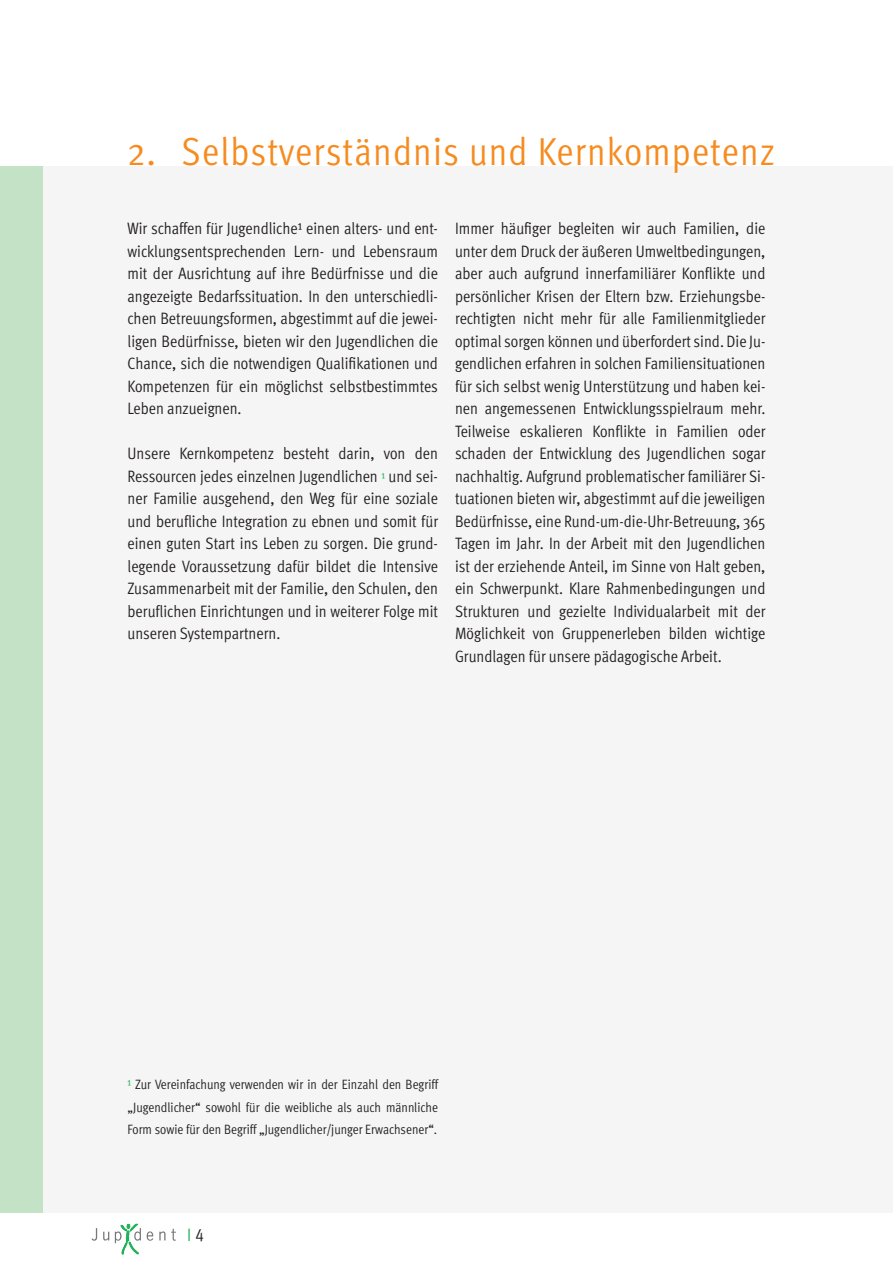
<style>
.page{position:relative;width:893px;height:1263px;background:#fff}
.page>*{position:absolute;margin:0;border:0;box-sizing:border-box;transform-origin:0 0}
.t1{font:39px "Meta Cond Normal";letter-spacing:.03em;color:#f68b1f}
.t2{font:18px "Meta Cond Normal";color:#21b259}
.t3{font:16.5px/22.5px "Meta Cond Normal";color:#231f20;text-align:justify}
.t4{font:13.5px/22.5px "Meta Cond Normal";color:#231f20;text-align:justify}
.s1{font-size:13.5px;color:#21b259}
.s2{color:#21b259}
.s3{font-family:"Meta Cond Normal Expert";color:#231f20}
</style>
<div class="page">
<div style="left:0;top:166px;width:893px;height:1047px;background:#f5f5f6"></div>
<div style="left:0;top:166px;width:43px;height:1047px;background:#c3e2c6"></div>
<svg style="left:92px;top:1228px;width:5px;height:13px"></svg>
<svg style="left:103px;top:1232px;width:6px;height:8px"></svg>
<svg style="left:147px;top:1231px;width:6px;height:10px"></svg>
<svg style="left:159px;top:1229px;width:17px;height:12px"></svg>
<svg style="left:115px;top:1224px;width:26px;height:31px"></svg>
<h1 class="t1" style="left:128px;top:130px;width:649px">2. Selbstverständnis und Kernkompetenz</h1>
<p class="t3" style="left:128px;top:217px;width:312px">Wir schaffen für Jugendliche¹ einen alters- und ent&shy;wicklungsentsprechenden Lern- und Lebensraum mit der Ausrichtung auf ihre Bedürfnisse und die angezeigte Bedarfssituation. In den unterschiedli&shy;chen Betreuungsformen, abgestimmt auf die jewei&shy;ligen Bedürfnisse, bieten wir den Jugendlichen die Chance, sich die notwendigen Qualifikationen und Kompetenzen für ein möglichst selbstbestimmtes Leben anzueignen.</p>
<p class="t3" style="left:128px;top:442px;width:312px">Unsere Kernkompetenz besteht darin, von den Ressourcen jedes einzelnen Jugendlichen <span class="s1">¹</span> und sei&shy;ner Familie ausgehend, den Weg für eine soziale und berufliche Integration zu ebnen und somit für einen guten Start ins Leben zu sorgen. Die grund&shy;legende Voraussetzung dafür bildet die Intensive Zusammenarbeit mit der Familie, den Schulen, den beruflichen Einrichtungen und in weiterer Folge mit unseren Systempartnern.</p>
<p class="t3" style="left:455px;top:217px;width:312px">Immer häufiger begleiten wir auch Familien, die unter dem Druck der äußeren Umweltbedingungen, aber auch aufgrund innerfamiliärer Konflikte und persönlicher Krisen der Eltern bzw. Erziehungsbe&shy;rechtigten nicht mehr für alle Familienmitglieder optimal sorgen können und überfordert sind. Die Ju&shy;gendlichen erfahren in solchen Familiensituationen für sich selbst wenig Unterstützung und haben kei&shy;nen angemessenen Entwicklungsspielraum mehr.<br>Teilweise eskalieren Konflikte in Familien oder schaden der Entwicklung des Jugendlichen sogar nachhaltig. Aufgrund problematischer familiärer Si&shy;tuationen bieten wir, abgestimmt auf die jeweiligen Bedürfnisse, eine Rund-um-die-Uhr-Betreuung, 365<br>Tagen im Jahr. In der Arbeit mit den Jugendlichen ist der erziehende Anteil, im Sinne von Halt geben, ein Schwerpunkt. Klare Rahmenbedingungen und Strukturen und gezielte Individualarbeit mit der Möglichkeit von Gruppenerleben bilden wichtige Grundlagen für unsere pädagogische Arbeit.</p>
<p class="t4" style="left:128px;top:1073px;width:312px"><span class="s2">¹</span> Zur Vereinfachung verwenden wir in der Einzahl den Begriff „Jugendlicher“ sowohl für die weibliche als auch männliche Form sowie für den Begriff „Jugendlicher/junger Erwachsener“.</p>
<p class="t2" style="left:187px;top:1225px;width:18px">I <span class="s3">4</span></p>
</div>
